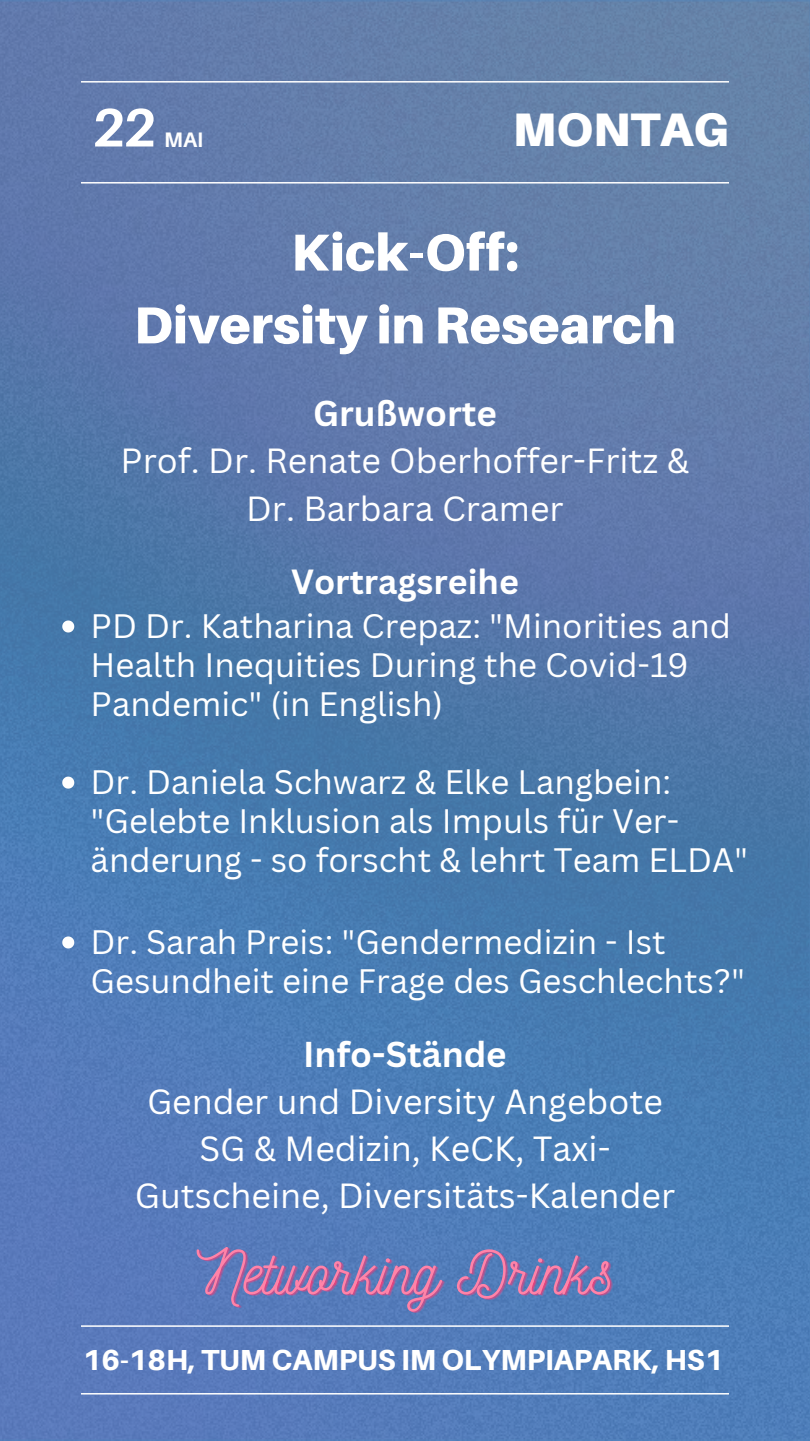
<style>
.page{position:relative;width:810px;height:1441px;background:#fff}
.page>*{position:absolute;margin:0;border:0;box-sizing:border-box;transform-origin:0 0}
.t1{font:61px "Nickainley";color:#ff83a8}
.t2{font:700 54px "Aileron";color:#fff}
.t3{font:900 52px/72.8px "Aileron";color:#fff;text-align:center}
.t4{font:900 47px "Aileron";color:#fff}
.t5{font:700 35px "Canva Sans";color:#fff}
.t6{font:34px/47.2px "Canva Sans";color:#fff;text-align:center}
.t7{font:700 34px "Canva Sans";color:#fff}
.t8{font:33px/39px "Canva Sans";color:#fff}
.t9{font:800 29px "Aileron";color:#fff}
.t10{font:700 21px "Aileron";color:#fff}
</style>
<div class="page">
<img style="left:0;top:0;width:810px;height:1440px">
<hr style="left:81px;top:81px;width:648px;height:1px;background:#fff">
<hr style="left:81px;top:182px;width:648px;height:1px;background:#fff">
<hr style="left:81px;top:1324px;width:648px;height:2px;background:#fff">
<hr style="left:81px;top:1392px;width:648px;height:2px;background:#fff">
<svg style="left:62px;top:620px;width:12px;height:12px"></svg>
<svg style="left:62px;top:776px;width:12px;height:12px"></svg>
<svg style="left:62px;top:936px;width:12px;height:12px"></svg>
<h2 class="t2" style="left:92px;top:94px;width:66px">22</h2>
<p class="t10" style="left:164px;top:127px;width:41px">MAI</p>
<h3 class="t4" style="left:513px;top:101px;width:218px">MONTAG</h3>
<h3 class="t3" style="left:134px;top:215px;width:544px">Kick-Off:<br>Diversity in Research</h3>
<p class="t5" style="left:313px;top:388px;width:185px">Grußworte</p>
<p class="t6" style="left:121px;top:436px;width:570px">Prof. Dr. Renate Oberhoffer-Fritz &amp;<br>Dr. Barbara Cramer</p>
<p class="t7" style="left:291px;top:558px;width:229px">Vortragsreihe</p>
<p class="t8" style="left:91px;top:605px;width:642px">PD Dr. Katharina Crepaz: "Minorities and<br>Health Inequities During the Covid-19<br>Pandemic" (in English)</p>
<p class="t8" style="left:91px;top:761px;width:659px">Dr. Daniela Schwarz &amp; Elke Langbein: "Gelebte Inklusion als Impuls für Ver&shy;änderung - so forscht &amp; lehrt Team ELDA"</p>
<p class="t8" style="left:91px;top:921px;width:656px">Dr. Sarah Preis: "Gendermedizin - Ist<br>Gesundheit eine Frage des Geschlechts?"</p>
<p class="t5" style="left:303px;top:1028px;width:205px">Info-Stände</p>
<p class="t6" style="left:135px;top:1076px;width:542px">Gender und Diversity Angebote<br>SG &amp; Medizin, KeCK, Taxi-<br>Gutscheine, Diversitäts-Kalender</p>
<h1 class="t1" style="left:197px;top:1233px;width:418px">Networking Drinks</h1>
<p class="t9" style="left:83px;top:1341px;width:642px">16-18H, TUM CAMPUS IM OLYMPIAPARK, HS1</p>
</div>
